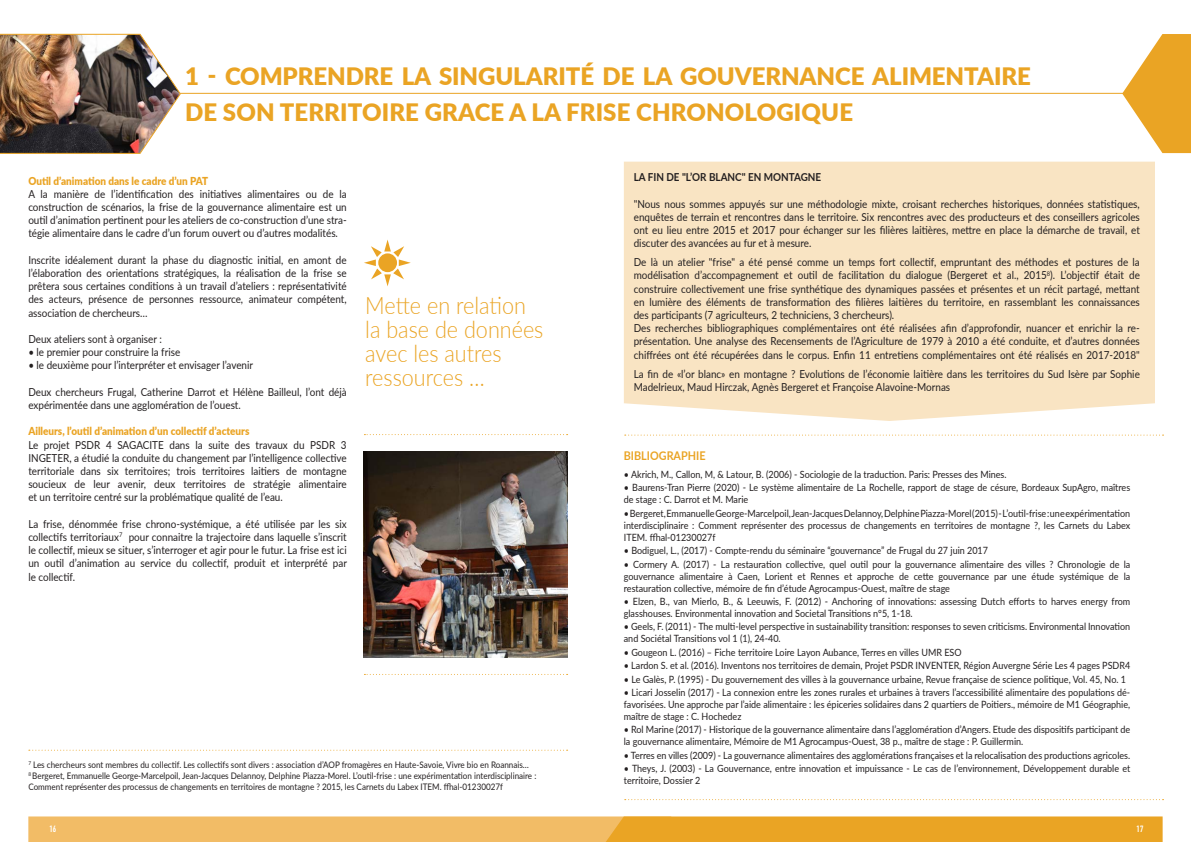
<style>
.page{position:relative;width:1191px;height:842px;background:#fff}
.page>*{position:absolute;margin:0;border:0;box-sizing:border-box;transform-origin:0 0}
.t1{font:900 24px/36px "Lato";letter-spacing:-.005em;color:#eaa424}
.t2{font:300 24px "Lato";color:#eaa424;scale:.9 1}
.t3{font:700 12px "Lato";color:#eaa424;scale:.9 1}
.t4{font:11px/13.2px "Lato";color:#231f20;text-align:justify;scale:.9 1}
.t5{font:900 11px "Lato";color:#eaa424;scale:.9 1}
.t6{font:700 11px "Lato";color:#231f20;scale:.9 1}
.t7{font:10px/12px "Lato";color:#231f20;scale:.9 1}
.t8{font:9px "Lato";color:#231f20;scale:.9 1}
.t9{font:700 9px "DIN Condensed";color:#fff}
</style>
<div class="page">
<svg style="left:28px;top:816px;width:1134px;height:26px;background:#eeb249"></svg>
<hr style="left:176px;top:93px;width:979px;height:1px;background:#eaa424">
<svg style="left:1122px;top:34px;width:69px;height:119px"></svg>
<img style="left:0;top:33px;width:181px;height:121px">
<div style="left:624px;top:162px;width:531px;height:259px;background:#f9e4c3"></div>
<svg style="left:29px;top:750px;width:538px;height:1px"></svg>
<img style="left:364px;top:451px;width:203px;height:207px">
<svg style="left:364px;top:240px;width:47px;height:46px"></svg>
<svg style="left:364px;top:434px;width:203px;height:1px"></svg>
<svg style="left:364px;top:674px;width:203px;height:1px"></svg>
<svg style="left:625px;top:799px;width:538px;height:1px"></svg>
<svg style="left:625px;top:435px;width:538px;height:1px"></svg>
<p class="t1" style="left:185px;top:58px;width:847px">1 - COMPRENDRE LA SINGULARITÉ DE LA GOUVERNANCE ALIMENTAIRE<br>DE SON TERRITOIRE GRACE A LA FRISE CHRONOLOGIQUE</p>
<p class="t5" style="left:28px;top:172px;width:201px">Outil d’animation dans le cadre d’un PAT</p>
<p class="t4" style="left:28px;top:187px;width:355px">A la manière de l’identification des initiatives alimentaires ou de la construction de scénarios, la frise de la gouvernance alimentaire est un outil d’animation pertinent pour les ateliers de co-construction d’une stra&shy;tégie alimentaire dans le cadre d’un forum ouvert ou d’autres modalités.</p>
<p class="t4" style="left:28px;top:253px;width:355px">Inscrite idéalement durant la phase du diagnostic initial, en amont de</p>
<p class="t4" style="left:28px;top:266px;width:355px">l’élaboration des orientations stratégiques, la réalisation de la frise se</p>
<p class="t4" style="left:28px;top:279px;width:355px">prêtera sous certaines conditions à un travail d’ateliers : représentativité</p>
<p class="t4" style="left:28px;top:292px;width:355px">des acteurs, présence de personnes ressource, animateur compétent,</p>
<p class="t4" style="left:28px;top:306px;width:134px">association de chercheurs…</p>
<p class="t4" style="left:28px;top:332px;width:150px">Deux ateliers sont à organiser :</p>
<p class="t4" style="left:28px;top:345px;width:170px">• le premier pour construire la frise</p>
<p class="t4" style="left:28px;top:358px;width:251px">• le deuxième pour l’interpréter et envisager l’avenir</p>
<p class="t4" style="left:28px;top:385px;width:355px">Deux chercheurs Frugal, Catherine Darrot et Hélène Bailleul, l’ont déjà</p>
<p class="t4" style="left:28px;top:398px;width:238px">expérimentée dans une agglomération de l’ouest.</p>
<p class="t5" style="left:28px;top:423px;width:247px">Ailleurs, l’outil d’animation d’un collectif d’acteurs</p>
<p class="t4" style="left:28px;top:438px;width:355px">Le projet PSDR 4 SAGACITE dans la suite des travaux du PSDR 3</p>
<p class="t4" style="left:28px;top:451px;width:355px">INGETER, a étudié la conduite du changement par l’intelligence collective</p>
<p class="t4" style="left:28px;top:464px;width:355px">territoriale dans six territoires; trois territoires laitiers de montagne</p>
<p class="t4" style="left:28px;top:477px;width:355px">soucieux de leur avenir, deux territoires de stratégie alimentaire</p>
<p class="t4" style="left:28px;top:490px;width:284px">et un territoire centré sur la problématique qualité de l’eau.</p>
<p class="t4" style="left:28px;top:517px;width:355px">La frise, dénommée frise chrono-systémique, a été utilisée par les six</p>
<p class="t4" style="left:28px;top:530px;width:355px">collectifs territoriaux<sup>7</sup> pour connaitre la trajectoire dans laquelle s’inscrit</p>
<p class="t4" style="left:28px;top:543px;width:355px">le collectif, mieux se situer, s’interroger et agir pour le futur. La frise est ici</p>
<p class="t4" style="left:28px;top:556px;width:355px">un outil d’animation au service du collectif, produit et interprété par</p>
<p class="t4" style="left:28px;top:570px;width:53px">le collectif.</p>
<p class="t2" style="left:365px;top:288px;width:180px">Mette en relation</p>
<p class="t2" style="left:365px;top:312px;width:199px">la base de données</p>
<p class="t2" style="left:365px;top:336px;width:153px">avec les autres</p>
<p class="t2" style="left:365px;top:360px;width:134px">ressources …</p>
<p class="t8" style="left:28px;top:758px;width:558px"><sup>7</sup> Les chercheurs sont membres du collectif. Les collectifs sont divers : association d’AOP fromagères en Haute-Savoie, Vivre bio en Roannais…</p>
<p class="t8" style="left:28px;top:769px;width:566px"><sup>8</sup> Bergeret, Emmanuelle George-Marcelpoil, Jean-Jacques Delannoy, Delphine Piazza-Morel. L’outil-frise : une expérimentation interdisciplinaire :</p>
<p class="t8" style="left:28px;top:780px;width:529px">Comment représenter des processus de changements en territoires de montagne ? 2015, les Carnets du Labex ITEM. ffhal-01230027f</p>
<p class="t6" style="left:634px;top:169px;width:210px">LA FIN DE "L’OR BLANC" EN MONTAGNE</p>
<p class="t4" style="left:634px;top:197px;width:564px">"Nous nous sommes appuyés sur une méthodologie mixte, croisant recherches historiques, données statistiques,</p>
<p class="t4" style="left:634px;top:210px;width:564px">enquêtes de terrain et rencontres dans le territoire. Six rencontres avec des producteurs et des conseillers agricoles</p>
<p class="t4" style="left:634px;top:223px;width:564px">ont eu lieu entre 2015 et 2017 pour échanger sur les filières laitières, mettre en place la démarche de travail, et</p>
<p class="t4" style="left:634px;top:236px;width:199px">discuter des avancées au fur et à mesure.</p>
<p class="t4" style="left:634px;top:255px;width:564px">De là un atelier "frise" a été pensé comme un temps fort collectif, empruntant des méthodes et postures de la</p>
<p class="t4" style="left:634px;top:268px;width:564px">modélisation d’accompagnement et outil de facilitation du dialogue (Bergeret et al., 2015<sup>8</sup>). L’objectif était de</p>
<p class="t4" style="left:634px;top:282px;width:564px">construire collectivement une frise synthétique des dynamiques passées et présentes et un récit partagé, mettant</p>
<p class="t4" style="left:634px;top:295px;width:564px">en lumière des éléments de transformation des filières laitières du territoire, en rassemblant les connaissances</p>
<p class="t4" style="left:634px;top:308px;width:291px">des participants (7 agriculteurs, 2 techniciens, 3 chercheurs).</p>
<p class="t4" style="left:634px;top:321px;width:564px">Des recherches bibliographiques complémentaires ont été réalisées afin d’approfondir, nuancer et enrichir la re&shy;présentation. Une analyse des Recensements de l’Agriculture de 1979 à 2010 a été conduite, et d’autres données chiffrées ont été récupérées dans le corpus. Enfin 11 entretiens complémentaires ont été réalisés en 2017-2018"</p>
<p class="t4" style="left:634px;top:366px;width:564px">La fin de «l’or blanc» en montagne ? Evolutions de l’économie laitière dans les territoires du Sud Isère par Sophie</p>
<p class="t4" style="left:634px;top:380px;width:353px">Madelrieux, Maud Hirczak, Agnès Bergeret et Françoise Alavoine-Mornas</p>
<p class="t3" style="left:624px;top:447px;width:92px">BIBLIOGRAPHIE</p>
<p class="t7" style="left:624px;top:468px;width:427px">• Akrich, M., Callon, M, &amp; Latour, B. (2006) - Sociologie de la traduction. Paris: Presses des Mines.</p>
<p class="t7" style="left:624px;top:481px;width:564px">• Baurens-Tran Pierre (2020) - Le système alimentaire de La Rochelle, rapport de stage de césure, Bordeaux SupAgro, maîtres</p>
<p class="t7" style="left:624px;top:493px;width:140px">de stage : C. Darrot et M. Marie</p>
<p class="t7" style="left:624px;top:507px;width:564px">• Bergeret, Emmanuelle George-Marcelpoil, Jean-Jacques Delannoy, Delphine Piazza-Morel (2015) - L’outil-frise : une expérimentation</p>
<p class="t7" style="left:624px;top:519px;width:564px">interdisciplinaire : Comment représenter des processus de changements en territoires de montagne ?, les Carnets du Labex</p>
<p class="t7" style="left:624px;top:531px;width:103px">ITEM. ffhal-01230027f</p>
<p class="t7" style="left:624px;top:544px;width:406px">• Bodiguel, L., (2017) - Compte-rendu du séminaire “gouvernance” de Frugal du 27 juin 2017</p>
<p class="t7" style="left:624px;top:557px;width:564px">• Cormery A. (2017) - La restauration collective, quel outil pour la gouvernance alimentaire des villes ? Chronologie de la</p>
<p class="t7" style="left:624px;top:569px;width:564px">gouvernance alimentaire à Caen, Lorient et Rennes et approche de cette gouvernance par une étude systémique de la</p>
<p class="t7" style="left:624px;top:581px;width:364px">restauration collective, mémoire de fin d’étude Agrocampus-Ouest, maître de stage</p>
<p class="t7" style="left:624px;top:595px;width:564px">• Elzen, B., van Mierlo, B., &amp; Leeuwis, F. (2012) - Anchoring of innovations: assessing Dutch efforts to harves energy from glasshouses. Environmental innovation and Societal Transitions n°5, 1-18.</p>
<p class="t7" style="left:624px;top:620px;width:564px">• Geels, F. (2011) - The multi-level perspective in sustainability transition: responses to seven criticisms. Environmental Innovation and Sociétal Transitions vol 1 (1), 24-40.</p>
<p class="t7" style="left:624px;top:646px;width:377px">• Gougeon L. (2016) – Fiche territoire Loire Layon Aubance, Terres en villes UMR ESO</p>
<p class="t7" style="left:624px;top:659px;width:564px">• Lardon S. et al. (2016). Inventons nos territoires de demain, Projet PSDR INVENTER, Région Auvergne Série Les 4 pages PSDR4</p>
<p class="t7" style="left:624px;top:672px;width:559px">• Le Galès, P. (1995) - Du gouvernement des villes à la gouvernance urbaine, Revue française de science politique, Vol. 45, No. 1</p>
<p class="t7" style="left:624px;top:686px;width:564px;text-align:justify">• Licari Josselin (2017) - La connexion entre les zones rurales et urbaines à travers l’accessibilité alimentaire des populations dé&shy;favorisées. Une approche par l’aide alimentaire : les épiceries solidaires dans 2 quartiers de Poitiers., mémoire de M1 Géographie, maître de stage : C. Hochedez</p>
<p class="t7" style="left:624px;top:723px;width:564px">• Rol Marine (2017) - Historique de la gouvernance alimentaire dans l’agglomération d’Angers. Etude des dispositifs participant de la gouvernance alimentaire, Mémoire de M1 Agrocampus-Ouest, 38 p., maître de stage : P. Guillermin.</p>
<p class="t7" style="left:624px;top:749px;width:564px">• Terres en villes (2009) - La gouvernance alimentaires des agglomérations françaises et la relocalisation des productions agricoles.</p>
<p class="t7" style="left:624px;top:762px;width:564px">• Theys, J. (2003) - La Gouvernance, entre innovation et impuissance - Le cas de l’environnement, Développement durable et territoire, Dossier 2</p>
<p class="t9" style="left:50px;top:822px;width:8px">16</p>
<p class="t9" style="left:1136px;top:822px;width:8px">17</p>
</div>
